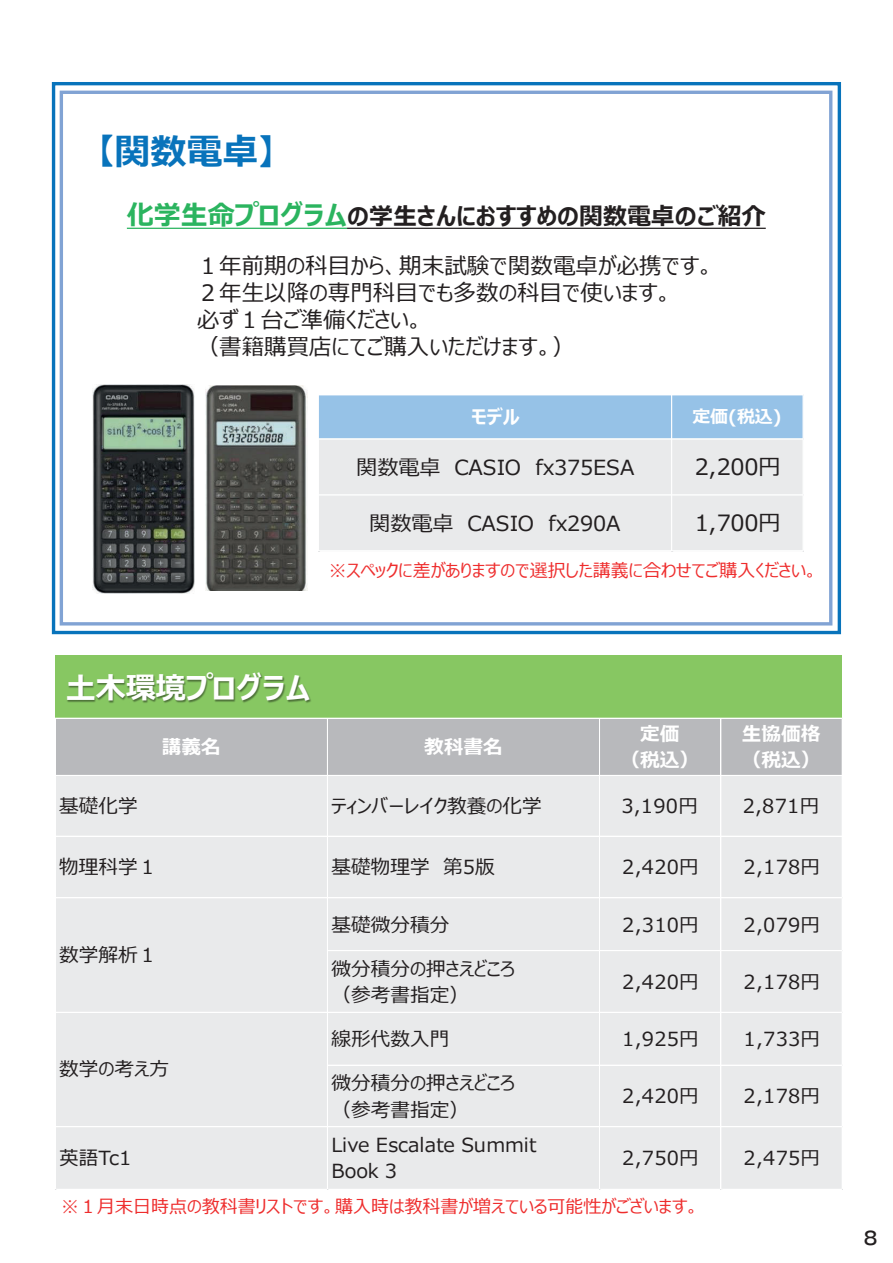
<style>
.page{position:relative;width:893px;height:1263px;background:#fff}
.page>*{position:absolute;margin:0;border:0;box-sizing:border-box;transform-origin:0 0}
.t1{font:700 36px "Meiryo UI";color:#0873bb}
.t2{font:700 30px "Meiryo UI";color:#fff}
.t3{font:700 24px "Meiryo UI";color:#231f20}
.t4{font:22.5px/27px "Meiryo UI";color:#231f20}
.t5{font:22.35px "Meiryo UI";letter-spacing:-.015em;color:#231f20}
.t6{font:20.85px "Meiryo UI";letter-spacing:-.005em;color:#231f20}
.t7{font:19.35px/26.4px "Meiryo UI";color:#231f20}
.t8{font:700 19.35px/26.4px "Meiryo UI";color:#fff;text-align:center}
.t9{font:700 19.2px "Meiryo UI";color:#fff}
.t10{font:18px "Meiryo UI";color:#ee2d2d}
.t11{font:500 18px "Gothic MB101 Pr 6";color:#231f20}
.t12{font:700 17.55px "Meiryo UI";color:#fff}
.s1{font-size:27px;color:#2bb45f}
</style>
<div class="page">
<div style="left:55px;top:655px;width:786px;height:64px;background:#87c762"></div>
<img style="left:55px;top:673px;width:277px;height:45px">
<div style="left:56px;top:719px;width:787px;height:57px;background:#b8b9bc"></div>
<div style="left:56px;top:775px;width:787px;height:61px;background:#e9eaeb"></div>
<div style="left:56px;top:836px;width:787px;height:354px;background:#e9eaeb"></div>
<hr style="left:56px;top:718px;width:787px;height:1px;background:#fff">
<hr style="left:56px;top:897px;width:787px;height:1px;background:#fff">
<hr style="left:328px;top:950px;width:515px;height:1px;background:#fff">
<hr style="left:56px;top:1012px;width:787px;height:1px;background:#fff">
<hr style="left:328px;top:1065px;width:515px;height:1px;background:#fff">
<hr style="left:56px;top:1126px;width:787px;height:1px;background:#fff">
<hr style="left:55px;top:718px;width:1px;height:472px;background:#fff">
<hr style="left:327px;top:719px;width:1px;height:471px;background:#fff">
<hr style="left:599px;top:719px;width:1px;height:471px;background:#fff">
<hr style="left:720px;top:719px;width:1px;height:471px;background:#fff">
<hr style="left:56px;top:1189px;width:787px;height:1px;background:#fff">
<hr style="left:842px;top:719px;width:1px;height:471px;background:#fff">
<hr style="left:56px;top:775px;width:787px;height:1px;background:#fff">
<hr style="left:56px;top:836px;width:787px;height:1px;background:#fff">
<svg style="left:127px;top:228px;width:639px;height:1px"></svg>
<img style="left:93px;top:384px;width:101px;height:209px">
<div style="left:319px;top:395px;width:485px;height:44px;background:#96c2e7"></div>
<div style="left:319px;top:439px;width:485px;height:112px;background:#e9eaeb"></div>
<hr style="left:319px;top:439px;width:485px;height:1px;background:#fff">
<hr style="left:319px;top:494px;width:485px;height:1px;background:#fff">
<hr style="left:671px;top:395px;width:1px;height:156px;background:#fff">
<hr style="left:319px;top:550px;width:485px;height:1px;background:#fff">
<hr style="left:803px;top:395px;width:1px;height:156px;background:#fff">
<img style="left:205px;top:386px;width:103px;height:204px">
<div style="left:52px;top:82px;width:789px;height:552px;border:3px solid #0873bb"></div>
<div style="left:60px;top:91px;width:772px;height:534px;border:3px solid #81a3d4"></div>
<p class="t1" style="left:96px;top:126px;width:182px">【関数電卓】</p>
<p class="t3" style="left:127px;top:200px;width:640px"><span class="s1">化学生命プログラム</span>の学生さんにおすすめの関数電卓のご紹介</p>
<p class="t4" style="left:197px;top:254px;width:519px">１年前期の科目から、期末試験で関数電卓が必携です。<br>２年生以降の専門科目でも多数の科目で使います。<br>必ず１台ご準備ください。<br>（書籍購買店にてご購入いただけます。）</p>
<p class="t9" style="left:472px;top:404px;width:50px">モデル</p>
<p class="t12" style="left:692px;top:405px;width:91px">定価(税込)</p>
<p class="t6" style="left:356px;top:453px;width:280px">関数電卓　CASIO fx375ESA</p>
<p class="t5" style="left:695px;top:452px;width:88px">2,200円</p>
<p class="t6" style="left:369px;top:509px;width:253px">関数電卓　CASIO fx290A</p>
<p class="t5" style="left:695px;top:508px;width:88px">1,700円</p>
<p class="t10" style="left:329px;top:557px;width:490px">※スペックに差がありますので選択した講義に合わせてご購入ください。</p>
<p class="t2" style="left:66px;top:667px;width:246px">土木環境プログラム</p>
<p class="t8" style="left:162px;top:734px;width:60px">講義名</p>
<p class="t8" style="left:424px;top:734px;width:80px">教科書名</p>
<p class="t8" style="left:620px;top:721px;width:80px">定価<br>（税込）</p>
<p class="t8" style="left:742px;top:721px;width:80px;text-align:left">生協価格（税込）</p>
<p class="t7" style="left:59px;top:794px;width:80px">基礎化学</p>
<p class="t7" style="left:331px;top:794px;width:212px">ティンバーレイク教養の化学</p>
<p class="t7" style="left:621px;top:794px;width:78px">3,190円</p>
<p class="t7" style="left:743px;top:794px;width:78px">2,871円</p>
<p class="t7" style="left:59px;top:855px;width:100px">物理科学１</p>
<p class="t7" style="left:331px;top:855px;width:165px">基礎物理学　第5版</p>
<p class="t7" style="left:622px;top:855px;width:78px">2,420円</p>
<p class="t7" style="left:744px;top:855px;width:78px">2,178円</p>
<p class="t7" style="left:331px;top:912px;width:119px">基礎微分積分</p>
<p class="t7" style="left:622px;top:912px;width:78px">2,310円</p>
<p class="t7" style="left:744px;top:912px;width:78px">2,079円</p>
<p class="t7" style="left:331px;top:956px;width:185px">微分積分の押さえどころ（参考書指定）</p>
<p class="t7" style="left:59px;top:942px;width:100px">数学解析１</p>
<p class="t7" style="left:622px;top:970px;width:78px">2,420円</p>
<p class="t7" style="left:744px;top:970px;width:78px">2,178円</p>
<p class="t7" style="left:59px;top:1057px;width:111px">数学の考え方</p>
<p class="t7" style="left:331px;top:1027px;width:119px">線形代数入門</p>
<p class="t7" style="left:622px;top:1027px;width:78px">1,925円</p>
<p class="t7" style="left:744px;top:1027px;width:78px">1,733円</p>
<p class="t7" style="left:331px;top:1071px;width:185px">微分積分の押さえどころ（参考書指定）</p>
<p class="t7" style="left:622px;top:1084px;width:78px">2,420円</p>
<p class="t7" style="left:744px;top:1084px;width:78px">2,178円</p>
<p class="t7" style="left:59px;top:1146px;width:73px">英語Tc1</p>
<p class="t7" style="left:331px;top:1132px;width:207px">Live Escalate Summit<br>Book 3</p>
<p class="t7" style="left:622px;top:1146px;width:78px">2,750円</p>
<p class="t7" style="left:744px;top:1146px;width:78px">2,475円</p>
<p class="t10" style="left:61px;top:1194px;width:640px">※１月末日時点の教科書リストです。購入時は教科書が増えている可能性がございます。</p>
<p class="t11" style="left:864px;top:1223px;width:15px">8</p>
</div>
